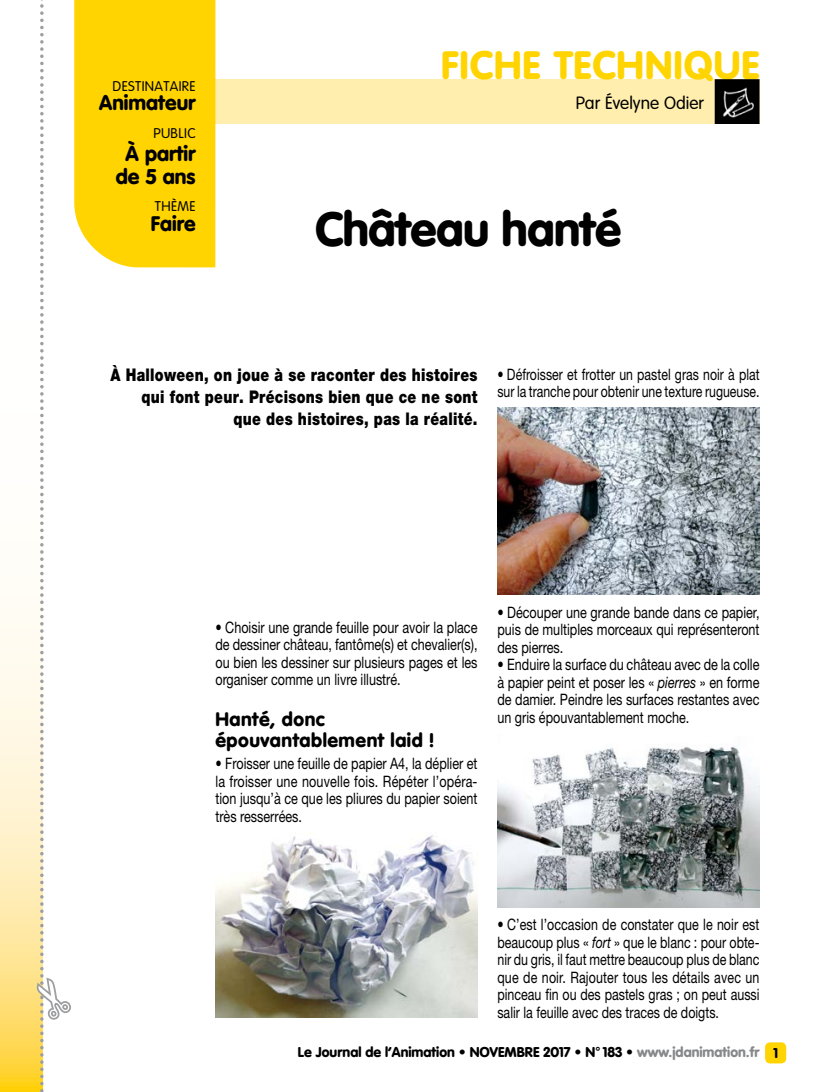
<style>
.page{position:relative;width:834px;height:1092px;background:#fff}
.page>*{position:absolute;margin:0;border:0;box-sizing:border-box;transform-origin:0 0}
.t1{font:900 47.25px "VAG Rounded";letter-spacing:-.01em;color:#000}
.t2{font:900 39.02px "VAG Rounded";letter-spacing:.025em;color:#ffd400}
.t3{font:900 21px/22.8px "VAG Rounded";color:#000;text-align:center}
.t4{font:900 20.82px "VAG Rounded";color:#000}
.t5{font:900 19.25px/21px "VAG Rounded";letter-spacing:.025em;color:#000}
.t6{font:900 17.5px/21.9px "Helvetica Neue";letter-spacing:.02em;color:#000;text-align:right;scale:.8 1}
.t7{font:300 17.5px "VAG Rounded";color:#000}
.t8{font:15.75px/17.5px "Helvetica Neue";color:#000;text-align:justify;scale:.8 1}
.t9{font:15.75px/17.5px "Helvetica Neue";color:#000;text-align:justify;scale:.79 1}
.t10{font:15.75px/17.5px "Helvetica Neue";color:#000;scale:.78 1}
.t11{font:900 14px "VAG Rounded";color:#000}
.t12{font:300 13.83px "VAG Rounded";letter-spacing:.025em;color:#000}
.s1{font-style:italic}
.s2{color:#87888a}
</style>
<div class="page">
<div style="left:765px;top:1042px;width:21px;height:21px;background:#ffd400;border-radius:5px"></div>
<svg style="left:0;top:607px;width:34px;height:484px;background:#ffecb3"></svg>
<div style="left:76px;top:79px;width:683px;height:45px;background:#ffeeae"></div>
<div style="left:74px;top:0;width:141px;height:267px;background:#ffd400"></div>
<img style="left:717px;top:82px;width:39px;height:39px">
<div style="left:714px;top:79px;width:45px;height:45px;border:2px solid #000"></div>
<img style="left:215px;top:835px;width:262px;height:182px">
<img style="left:497px;top:407px;width:262px;height:188px">
<img style="left:497px;top:744px;width:262px;height:163px">
<svg style="left:34px;top:0;width:37px;height:1092px"></svg>
<p class="t12" style="left:113px;top:79px;width:84px">DESTINATAIRE</p>
<h3 class="t4" style="left:99px;top:90px;width:98px">Animateur</h3>
<p class="t12" style="left:153px;top:125px;width:44px">PUBLIC</p>
<h3 class="t3" style="left:116px;top:143px;width:81px">À partir de 5 ans</h3>
<p class="t12" style="left:155px;top:199px;width:42px">THÈME</p>
<h3 class="t4" style="left:151px;top:210px;width:46px">Faire</h3>
<h2 class="t2" style="left:441px;top:41px;width:318px">Fiche technique</h2>
<p class="t7" style="left:575px;top:93px;width:130px">PAR ÉVELYNE ODIER</p>
<h1 class="t1" style="left:315px;top:201px;width:307px">Château hanté</h1>
<p class="t6" style="left:110px;top:363px;width:460px">À Halloween, on joue à se raconter des histoires qui font peur. Précisons bien que ce ne sont que des histoires, pas la réalité.</p>
<p class="t10" style="left:497px;top:365px;width:337px">• Défroisser et frotter un pastel gras noir à plat sur la tranche pour obtenir une texture rugueuse.</p>
<p class="t8" style="left:215px;top:618px;width:329px">• Choisir une grande feuille pour avoir la place de dessiner château, fantôme(s) et chevalier(s), ou bien les dessiner sur plusieurs pages et les organiser comme un livre illustré.</p>
<p class="t5" style="left:215px;top:709px;width:220px">Hanté, donc épouvantablement laid !</p>
<p class="t8" style="left:215px;top:754px;width:329px">• Froisser une feuille de papier A4, la déplier et la froisser une nouvelle fois. Répéter l’opéra&shy;tion jusqu’à ce que les pliures du papier soient très resserrées.</p>
<p class="t8" style="left:497px;top:603px;width:329px">• Découper une grande bande dans ce papier, puis de multiples morceaux qui représenteront des pierres.</p>
<p class="t8" style="left:497px;top:655px;width:329px">• Enduire la surface du château avec de la colle à papier peint et poser les « <span class="s1">pierres</span> » en forme de damier. Peindre les surfaces restantes avec un gris épouvantablement moche.</p>
<p class="t9" style="left:497px;top:915px;width:333px">• C’est l’occasion de constater que le noir est beaucoup plus « <span class="s1">fort</span> » que le blanc : pour obte&shy;nir du gris, il faut mettre beaucoup plus de blanc que de noir. Rajouter tous les détails avec un pinceau fin ou des pastels gras ; on peut aussi salir la feuille avec des traces de doigts.</p>
<p class="t11" style="left:298px;top:1043px;width:481px">Le Journal de l’Animation • NOVEMBRE 2017 • N° 183 • <span class="s2">www.jdanimation.fr</span> 1</p>
</div>
